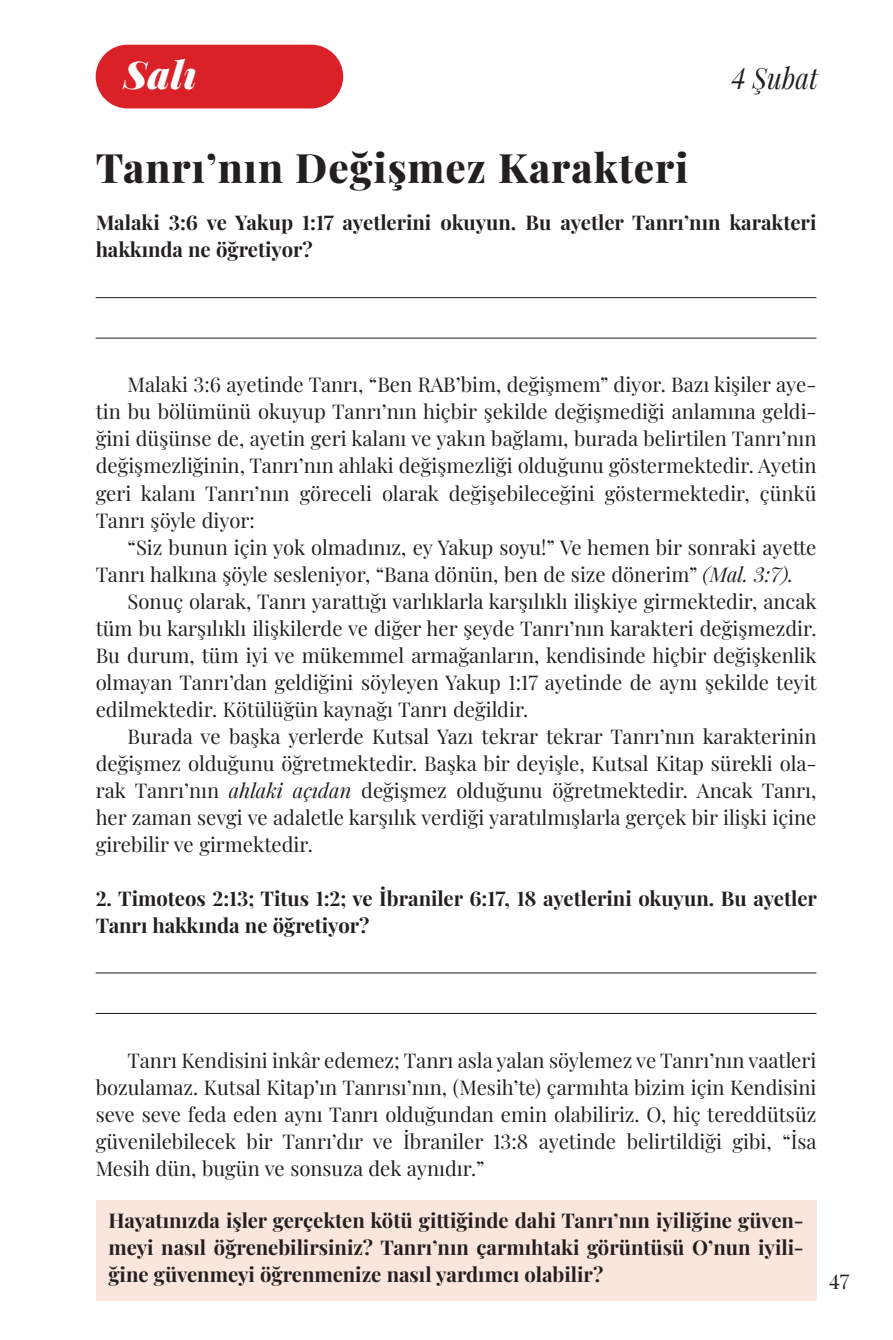
<style>
.page{position:relative;width:893px;height:1340px;background:#fff}
.page>*{position:absolute;margin:0;border:0;box-sizing:border-box;transform-origin:0 0}
.Day_Title{font:800 40.5px "Playfair Display";letter-spacing:.025em;color:#231f20}
.Days_of_the_week{font:italic 900 38.25px "Playfair Display";color:#fff}
.Lesson_Dates{font:italic 29.25px "Playfair Display";color:#231f20;scale:.9 1}
.Body_Text_TR{font:20.25px/27px "Playfair Display";color:#231f20;text-align:justify}
.Question_w_Color{font:700 20.25px/27px "Playfair Display";color:#231f20;text-align:justify}
.Questions{font:700 20.25px/27px "Playfair Display";color:#231f20}
.s1{font-style:italic}
</style>
<div class="page">
<div style="left:96px;top:45px;width:247px;height:63px;background:#da2128;border-radius:32px"></div>
<hr style="left:96px;top:297px;width:720px;height:1px;background:#231f20">
<hr style="left:96px;top:338px;width:720px;height:1px;background:#231f20">
<hr style="left:96px;top:972px;width:720px;height:1px;background:#231f20">
<hr style="left:96px;top:1013px;width:720px;height:1px;background:#231f20">
<div style="left:96px;top:1199px;width:720px;height:101px;background:#fae6dc"></div>
<p class="Days_of_the_week" style="left:124px;top:45px;width:74px">Salı</p>
<p class="Lesson_Dates" style="left:731px;top:55px;width:98px">4 Şubat</p>
<p class="Day_Title" style="left:96px;top:136px;width:594px">Tanrı’nın Değişmez Karakteri</p>
<p class="Questions" style="left:96px;top:207px;width:722px">Malaki 3:6 ve Yakup 1:17 ayetlerini okuyun. Bu ayetler Tanrı’nın karakteri hakkında ne öğretiyor?</p>
<p class="Body_Text_TR" style="left:96px;top:369px;width:722px;text-indent:32px">Malaki 3:6 ayetinde Tanrı, “Ben RAB’bim, değişmem” diyor. Bazı kişiler aye&shy;tin bu bölümünü okuyup Tanrı’nın hiçbir şekilde değişmediği anlamına geldi&shy;ğini düşünse de, ayetin geri kalanı ve yakın bağlamı, burada belirtilen Tanrı’nın değişmezliğinin, Tanrı’nın ahlaki değişmezliği olduğunu göstermektedir. Ayetin geri kalanı Tanrı’nın göreceli olarak değişebileceğini göstermektedir, çünkü Tanrı şöyle diyor:</p>
<p class="Body_Text_TR" style="left:96px;top:531px;width:722px;text-indent:32px">“Siz bunun için yok olmadınız, ey Yakup soyu!” Ve hemen bir sonraki ayette<br>Tanrı halkına şöyle sesleniyor, “Bana dönün, ben de size dönerim” <span class="s1">(Mal. 3:7).</span></p>
<p class="Body_Text_TR" style="left:96px;top:585px;width:723px;text-indent:32px">Sonuç olarak, Tanrı yarattığı varlıklarla karşılıklı ilişkiye girmektedir, ancak tüm bu karşılıklı ilişkilerde ve diğer her şeyde Tanrı’nın karakteri değişmezdir.<br>Bu durum, tüm iyi ve mükemmel armağanların, kendisinde hiçbir değişkenlik olmayan Tanrı’dan geldiğini söyleyen Yakup 1:17 ayetinde de aynı şekilde teyit edilmektedir. Kötülüğün kaynağı Tanrı değildir.</p>
<p class="Body_Text_TR" style="left:96px;top:720px;width:722px;text-indent:32px">Burada ve başka yerlerde Kutsal Yazı tekrar tekrar Tanrı’nın karakterinin değişmez olduğunu öğretmektedir. Başka bir deyişle, Kutsal Kitap sürekli ola&shy;rak Tanrı’nın <span class="s1">ahlaki açıdan</span> değişmez olduğunu öğretmektedir. Ancak Tanrı, her zaman sevgi ve adaletle karşılık verdiği yaratılmışlarla gerçek bir ilişki içine girebilir ve girmektedir.</p>
<p class="Questions" style="left:96px;top:882px;width:723px">2. Timoteos 2:13; Titus 1:2; ve İbraniler 6:17, 18 ayetlerini okuyun. Bu ayetler<br>Tanrı hakkında ne öğretiyor?</p>
<p class="Body_Text_TR" style="left:96px;top:1044px;width:722px;text-indent:32px">Tanrı Kendisini inkâr edemez; Tanrı asla yalan söylemez ve Tanrı’nın vaatleri bozulamaz. Kutsal Kitap’ın Tanrısı’nın, (Mesih’te) çarmıhta bizim için Kendisini seve seve feda eden aynı Tanrı olduğundan emin olabiliriz. O, hiç tereddütsüz güvenilebilecek bir Tanrı’dır ve İbraniler 13:8 ayetinde belirtildiği gibi, “İsa Mesih dün, bugün ve sonsuza dek aynıdır.”</p>
<p class="Question_w_Color" style="left:108px;top:1205px;width:697px">Hayatınızda işler gerçekten kötü gittiğinde dahi Tanrı’nın iyiliğine güven&shy;meyi nasıl öğrenebilirsiniz? Tanrı’nın çarmıhtaki görüntüsü O’nun iyili&shy;ğine güvenmeyi öğrenmenize nasıl yardımcı olabilir?</p>
<p class="Body_Text_TR" style="left:829px;top:1266px;width:22px">47</p>
</div>
